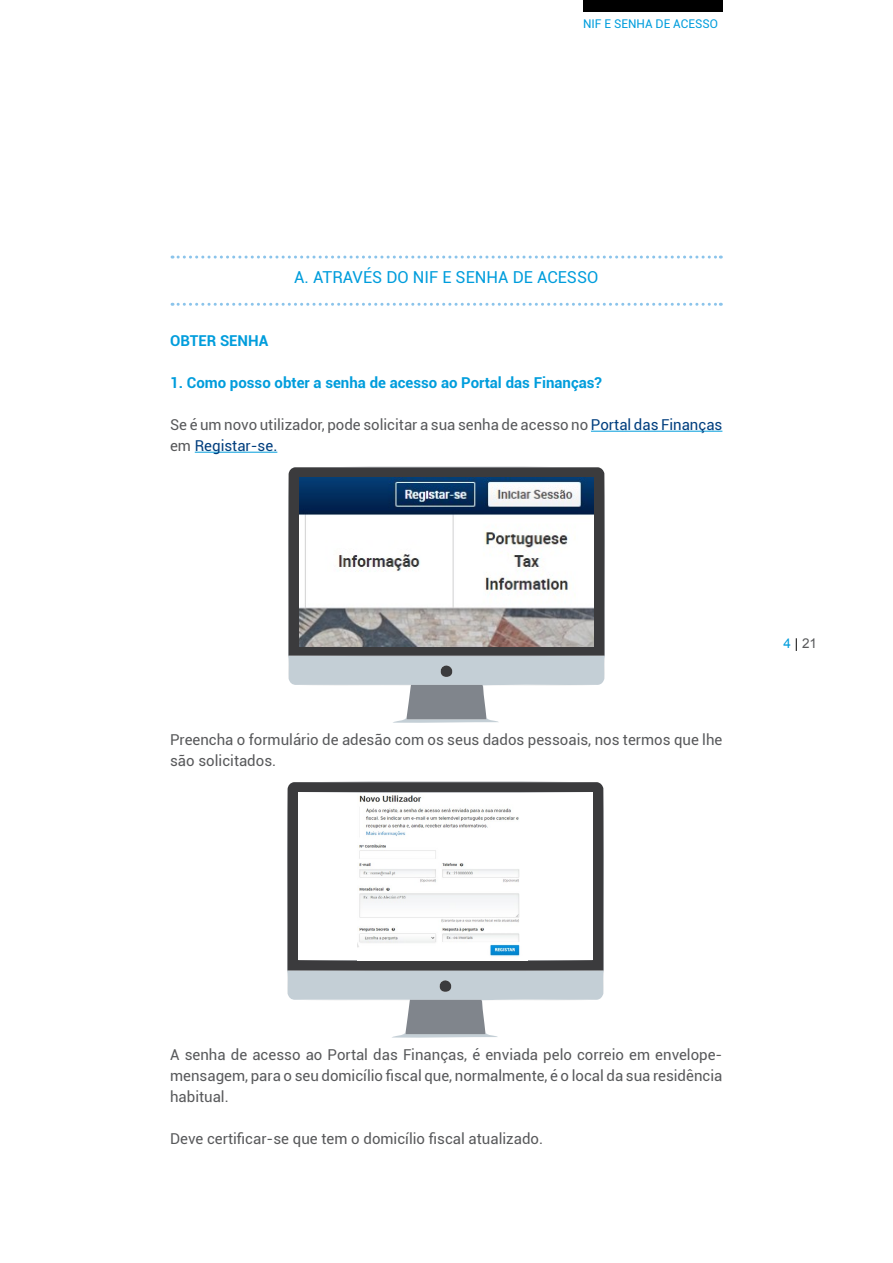
<style>
.page{position:relative;width:893px;height:1263px;background:#fff}
.page>*{position:absolute;margin:0;border:0;box-sizing:border-box;transform-origin:0 0}
.t1{font:16.5px "Roboto";color:#009ddc}
.t2{font:15px/21px "Roboto";color:#58595b}
.t3{font:700 15px "Roboto";color:#009ddc}
.t4{font:13.5px "Arial";color:#58595b}
.t5{font:12px "Roboto";color:#009ddc}
.s1{color:#003e7e}
.s2{color:#009ddc}
.s3{color:#000}
</style>
<div class="page">
<hr style="left:591px;top:431px;width:131px;height:1px;background:#009ddc">
<hr style="left:195px;top:452px;width:82px;height:1px;background:#009ddc">
<svg style="left:172px;top:256px;width:549px;height:3px"></svg>
<svg style="left:172px;top:303px;width:549px;height:3px"></svg>
<div style="left:583px;top:0;width:140px;height:11px;background:#000"></div>
<div style="left:288px;top:782px;width:315px;height:188px;background:#3b3b3d"></div>
<svg style="left:333px;top:781px;width:225px;height:1px"></svg>
<div style="left:298px;top:792px;width:294px;height:168px;background:#fff"></div>
<svg style="left:310px;top:792px;width:271px;height:1px"></svg>
<svg style="left:298px;top:960px;width:294px;height:1px"></svg>
<svg style="left:287px;top:970px;width:317px;height:68px"></svg>
<svg style="left:289px;top:467px;width:315px;height:189px;background:#414143"></svg>
<svg style="left:353px;top:466px;width:187px;height:1px"></svg>
<svg style="left:288px;top:656px;width:317px;height:67px"></svg>
<img style="left:299px;top:477px;width:294px;height:170px">
<img style="left:358px;top:795px;width:162px;height:161px">
<p class="t5" style="left:583px;top:16px;width:136px">NIF E SENHA DE ACESSO</p>
<p class="t1" style="left:294px;top:266px;width:306px">A. ATRAVÉS DO NIF E SENHA DE ACESSO</p>
<p class="t3" style="left:170px;top:330px;width:100px">OBTER SENHA</p>
<p class="t3" style="left:170px;top:372px;width:433px">1. Como posso obter a senha de acesso ao Portal das Finanças?</p>
<p class="t2" style="left:170px;top:414px;width:554px">Se é um novo utilizador, pode solicitar a sua senha de acesso no <span class="s1">Portal das Finanças </span>em <span class="s1">Registar-se.</span></p>
<p class="t2" style="left:170px;top:729px;width:554px">Preencha o formulário de adesão com os seus dados pessoais, nos termos que lhe são solicitados.</p>
<p class="t4" style="left:783px;top:634px;width:35px"><span class="s2">4</span> <span class="s3">|</span> 21</p>
<p class="t2" style="left:170px;top:1044px;width:554px;text-align:justify">A senha de acesso ao Portal das Finanças, é enviada pelo correio em envelope&shy;mensagem, para o seu domicílio fiscal que, normalmente, é o local da sua residência habitual.</p>
<p class="t2" style="left:170px;top:1128px;width:375px">Deve certificar-se que tem o domicílio fiscal atualizado.</p>
</div>
